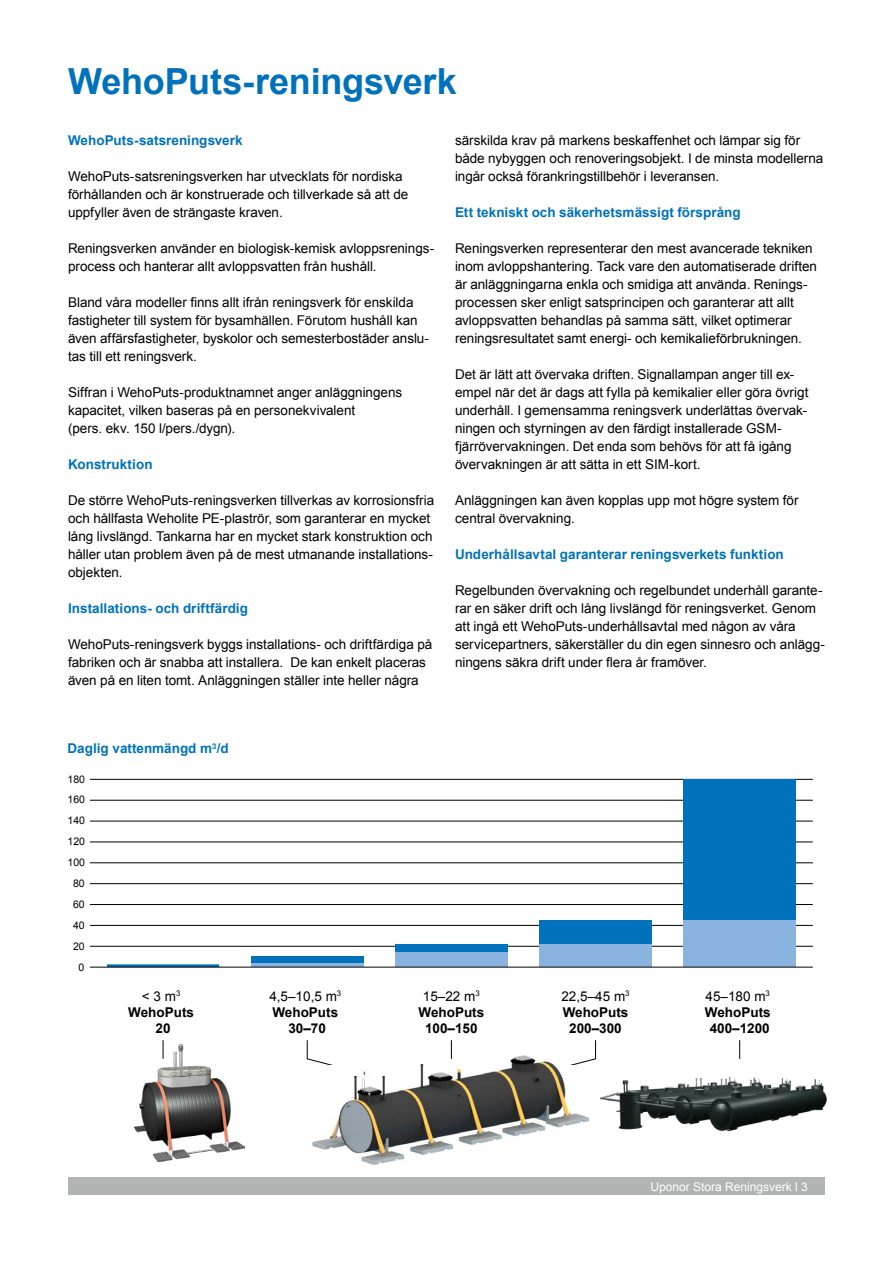
<style>
.page{position:relative;width:893px;height:1263px;background:#fff}
.page>*{position:absolute;margin:0;border:0;box-sizing:border-box;transform-origin:0 0}
.t1{font:700 36px "Arial";letter-spacing:-.005em;color:#0072bb}
.t2{font:13.5px/18px "Arial";letter-spacing:-.005em;color:#000}
.t3{font:700 13.5px "Arial";letter-spacing:.005em;color:#0072bb}
.t4{font:700 13.5px/16.2px "Arial";color:#000;text-align:center}
.t5{font:12px "Arial";color:#fff}
.t6{font:10.5px/20.9px "Arial";color:#000;text-align:right}
.s1{font-weight:400}
</style>
<div class="page">
<div style="left:68px;top:1178px;width:757px;height:17px;background:#b2b3b3"></div>
<img style="left:134px;top:1044px;width:110px;height:118px">
<img style="left:600px;top:1049px;width:227px;height:83px">
<img style="left:312px;top:1055px;width:277px;height:110px">
<hr style="left:90px;top:779px;width:723px;height:1px;background:#000">
<hr style="left:90px;top:800px;width:723px;height:1px;background:#000">
<hr style="left:90px;top:821px;width:723px;height:1px;background:#000">
<hr style="left:90px;top:841px;width:723px;height:1px;background:#000">
<hr style="left:90px;top:862px;width:723px;height:1px;background:#000">
<hr style="left:90px;top:883px;width:723px;height:1px;background:#000">
<hr style="left:90px;top:904px;width:723px;height:1px;background:#000">
<hr style="left:90px;top:925px;width:723px;height:1px;background:#000">
<hr style="left:90px;top:946px;width:723px;height:1px;background:#000">
<svg style="left:163px;top:1040px;width:1px;height:19px"></svg>
<svg style="left:107px;top:964px;width:112px;height:3px"></svg>
<svg style="left:306px;top:1040px;width:100px;height:24px"></svg>
<svg style="left:496px;top:1040px;width:100px;height:24px"></svg>
<svg style="left:251px;top:962px;width:112px;height:5px"></svg>
<div style="left:251px;top:956px;width:112px;height:6px;background:#0072bb"></div>
<div style="left:539px;top:933px;width:113px;height:34px;background:#8ab3e0"></div>
<div style="left:539px;top:920px;width:113px;height:24px;background:#0072bb"></div>
<svg style="left:739px;top:1040px;width:1px;height:19px"></svg>
<div style="left:684px;top:900px;width:112px;height:67px;background:#8ab3e0"></div>
<div style="left:684px;top:779px;width:112px;height:141px;background:#0072bb"></div>
<svg style="left:451px;top:1040px;width:1px;height:19px"></svg>
<div style="left:395px;top:947px;width:112px;height:20px;background:#8ab3e0"></div>
<div style="left:395px;top:944px;width:112px;height:8px;background:#0072bb"></div>
<hr style="left:90px;top:967px;width:723px;height:1px;background:#000">
<h1 class="t1" style="left:68px;top:58px;width:390px">WehoPuts-reningsverk</h1>
<p class="t2" style="left:455px;top:132px;width:370px">särskilda krav på markens beskaffenhet och lämpar sig för både nybyggen och renoveringsobjekt. I de minsta modellerna ingår också förankringstillbehör i leveransen.</p>
<p class="t3" style="left:455px;top:204px;width:287px">Ett tekniskt och säkerhetsmässigt försprång</p>
<p class="t2" style="left:455px;top:240px;width:364px">Reningsverken representerar den mest avancerade tekniken inom avloppshantering. Tack vare den automatiserade driften är anläggningarna enkla och smidiga att använda. Renings&shy;processen sker enligt satsprincipen och garanterar att allt avloppsvatten behandlas på samma sätt, vilket optimerar reningsresultatet samt energi- och kemikalieförbrukningen.</p>
<p class="t2" style="left:455px;top:366px;width:355px">Det är lätt att övervaka driften. Signallampan anger till ex&shy;empel när det är dags att fylla på kemikalier eller göra övrigt underhåll. I gemensamma reningsverk underlättas övervak&shy;ningen och styrningen av den färdigt installerade GSM&shy;fjärrövervakningen. Det enda som behövs för att få igång övervakningen är att sätta in ett SIM-kort.</p>
<p class="t2" style="left:455px;top:492px;width:345px">Anläggningen kan även kopplas upp mot högre system för central övervakning.</p>
<p class="t3" style="left:455px;top:546px;width:330px">Underhållsavtal garanterar reningsverkets funktion</p>
<p class="t2" style="left:455px;top:582px;width:371px">Regelbunden övervakning och regelbundet underhåll garante&shy;rar en säker drift och lång livslängd för reningsverket. Genom att ingå ett WehoPuts-underhållsavtal med någon av våra servicepartners, säkerställer du din egen sinnesro och anlägg&shy;ningens säkra drift under flera år framöver.</p>
<p class="t3" style="left:68px;top:132px;width:176px">WehoPuts-satsreningsverk</p>
<p class="t2" style="left:68px;top:168px;width:342px">WehoPuts-satsreningsverken har utvecklats för nordiska förhållanden och är konstruerade och tillverkade så att de uppfyller även de strängaste kraven.</p>
<p class="t2" style="left:68px;top:240px;width:368px">Reningsverken använder en biologisk-kemisk avloppsrenings&shy;process och hanterar allt avloppsvatten från hushåll.</p>
<p class="t2" style="left:68px;top:294px;width:363px">Bland våra modeller finns allt ifrån reningsverk för enskilda fastigheter till system för bysamhällen. Förutom hushåll kan även affärsfastigheter, byskolor och semesterbostäder anslu&shy;tas till ett reningsverk.</p>
<p class="t2" style="left:68px;top:384px;width:336px">Siffran i WehoPuts-produktnamnet anger anläggningens kapacitet, vilken baseras på en personekvivalent<br>(pers. ekv. 150 l/pers./dygn).</p>
<p class="t3" style="left:68px;top:456px;width:86px">Konstruktion</p>
<p class="t2" style="left:68px;top:492px;width:368px">De större WehoPuts-reningsverken tillverkas av korrosionsfria och hållfasta Weholite PE-plaströr, som garanterar en mycket lång livslängd. Tankarna har en mycket stark konstruktion och håller utan problem även på de mest utmanande installations&shy;objekten.</p>
<p class="t3" style="left:68px;top:600px;width:181px">Installations- och driftfärdig</p>
<p class="t2" style="left:68px;top:636px;width:366px">WehoPuts-reningsverk byggs installations- och driftfärdiga på fabriken och är snabba att installera. De kan enkelt placeras även på en liten tomt. Anläggningen ställer inte heller några</p>
<p class="t3" style="left:68px;top:739px;width:163px">Daglig vattenmängd m<sup>3</sup>/d</p>
<p class="t6" style="left:68px;top:768px;width:19px">180<br>160<br>140<br>120<br>100<br>80<br>60<br>40<br>20<br>0</p>
<p class="t4" style="left:128px;top:988px;width:67px"><span class="s1">&lt; 3 m</span><sup>3<br></sup>WehoPuts<br>20</p>
<p class="t4" style="left:269px;top:988px;width:73px"><span class="s1">4,5–10,5 m</span><sup>3<br></sup>WehoPuts<br>30–70</p>
<p class="t4" style="left:561px;top:988px;width:70px"><span class="s1">22,5–45 m</span><sup>3<br></sup>WehoPuts<br>200–300</p>
<p class="t4" style="left:705px;top:988px;width:67px"><span class="s1">45–180 m</span><sup>3<br></sup>WehoPuts<br>400–1200</p>
<p class="t4" style="left:418px;top:988px;width:67px"><span class="s1">15–22 m</span><sup>3<br></sup>WehoPuts<br>100–150</p>
<p class="t5" style="left:650px;top:1179px;width:159px">Uponor Stora Reningsverk l 3</p>
</div>
